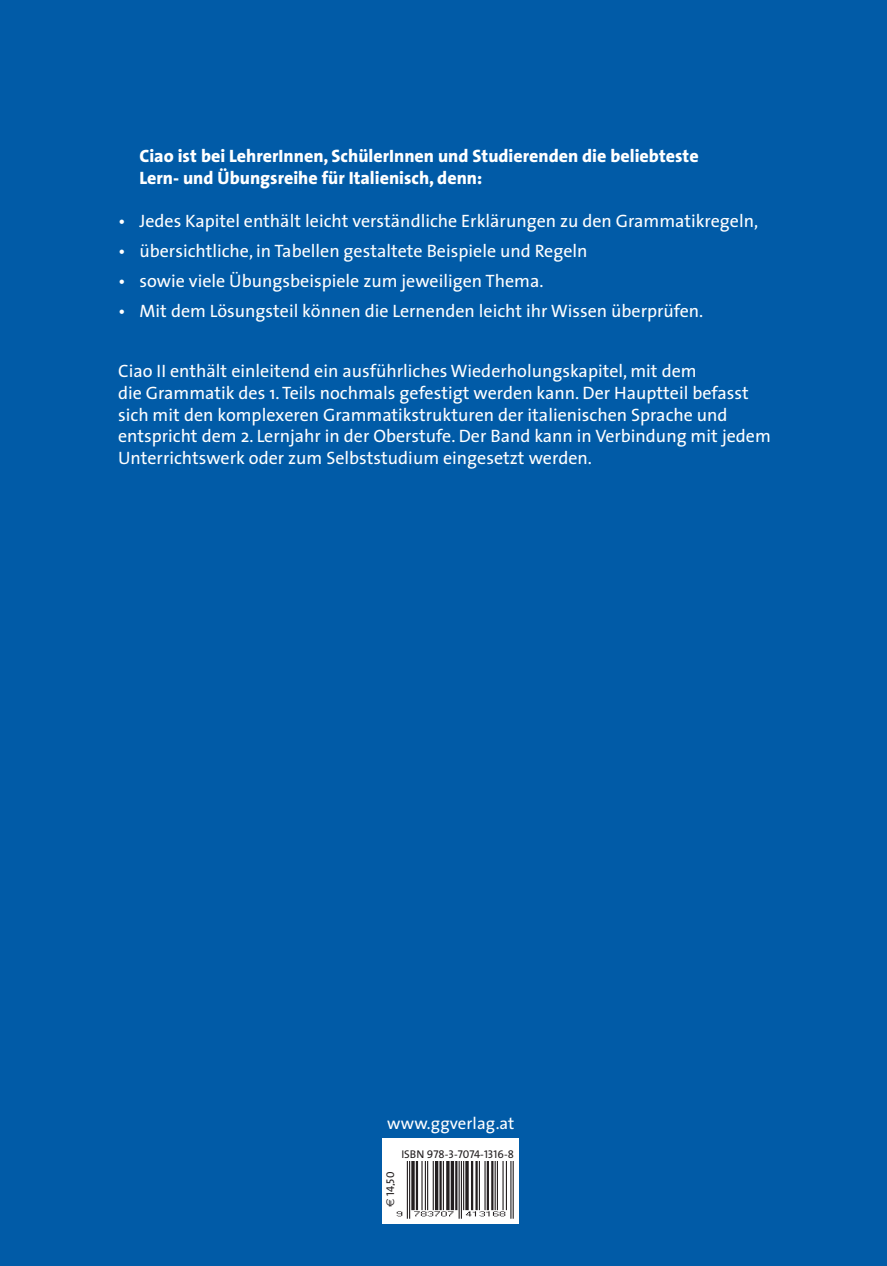
<style>
.page{position:relative;width:887px;height:1266px;background:#fff}
.page>*{position:absolute;margin:0;border:0;box-sizing:border-box;transform-origin:0 0}
.t1{font:18px/21.6px "The Sans";color:#fff}
.t2{font:800 18px/21.6px "The Sans";color:#fff}
.t3{font:16.8px "The Sans";letter-spacing:.005em;color:#fff}
.t4{font:11.25px "The Sans Caps";color:#231f20}
.s1{font-family:"Euro Sig"}
</style>
<div class="page">
<div style="left:0;top:0;width:887px;height:1265px;background:#015ba7"></div>
<div style="left:383px;top:1138px;width:136px;height:85px;background:#fff"></div>
<img style="left:396px;top:1161px;width:118px;height:58px">
<p class="t2" style="left:139px;top:145px;width:561px">Ciao ist bei LehrerInnen, SchülerInnen und Studierenden die beliebteste<br>Lern- und Übungsreihe für Italienisch, denn:</p>
<p class="t1" style="left:118px;top:209px;width:641px">• Jedes Kapitel enthält leicht verständliche Erklärungen zu den Grammatikregeln,</p>
<p class="t1" style="left:118px;top:239px;width:471px">• übersichtliche, in Tabellen gestaltete Beispiele und Regeln</p>
<p class="t1" style="left:118px;top:270px;width:427px">• sowie viele Übungsbeispiele zum jeweiligen Thema.</p>
<p class="t1" style="left:118px;top:300px;width:587px">• Mit dem Lösungsteil können die Lernenden leicht ihr Wissen überprüfen.</p>
<p class="t1" style="left:118px;top:360px;width:654px">Ciao II enthält einleitend ein ausführliches Wiederholungskapitel, mit dem<br>die Grammatik des 1. Teils nochmals gefestigt werden kann. Der Hauptteil befasst sich mit den komplexeren Grammatikstrukturen der italienischen Sprache und entspricht dem 2. Lernjahr in der Oberstufe. Der Band kann in Verbindung mit jedem Unterrichtswerk oder zum Selbststudium eingesetzt werden.</p>
<p class="t3" style="left:387px;top:1108px;width:129px">www.ggverlag.at</p>
<p class="t4" style="left:381px;top:1207px;width:37px;rotate:-90deg"><span class="s1">€</span> 14,50</p>
<p class="t4" style="left:401px;top:1144px;width:114px">ISBN 978-3-7074-1316-8</p>
</div>
